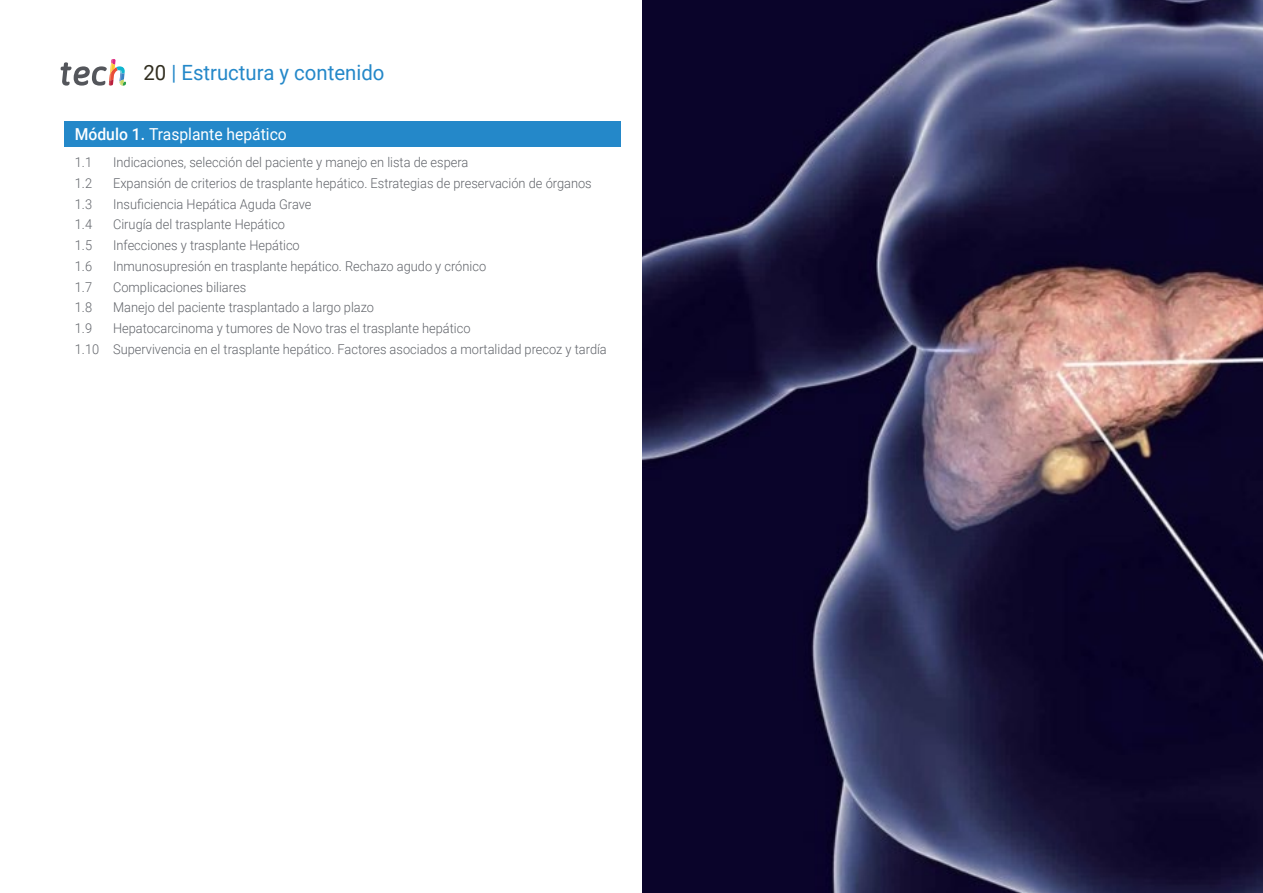
<style>
.page{position:relative;width:1263px;height:893px;background:#fff}
.page>*{position:absolute;margin:0;border:0;box-sizing:border-box;transform-origin:0 0}
.t1{font:21px "Roboto";color:#2488c9}
.t2{font:16.5px "Roboto";color:#fff;scale:.95 1}
.t3{font:300 13.5px/20.7px "Roboto";color:#61646a;scale:.95 1}
.s1{color:#312e20}
.s2{font-weight:500}
</style>
<div class="page">
<div style="left:64px;top:121px;width:557px;height:25px;background:#2488c9"></div>
<img style="left:642px;top:0;width:621px;height:893px">
<svg style="left:61px;top:59px;width:65px;height:27px"></svg>
<h1 class="t1" style="left:144px;top:57px;width:242px"><span class="s1">20</span> | Estructura y contenido</h1>
<p class="t2" style="left:75px;top:123px;width:225px"><span class="s2">Módulo 1.</span> Trasplante hepático</p>
<p class="t3" style="left:75px;top:151px;width:20px">1.1</p>
<p class="t3" style="left:113px;top:151px;width:375px">Indicaciones, selección del paciente y manejo en lista de espera</p>
<p class="t3" style="left:75px;top:172px;width:20px">1.2</p>
<p class="t3" style="left:113px;top:172px;width:505px">Expansión de criterios de trasplante hepático. Estrategias de preservación de órganos</p>
<p class="t3" style="left:75px;top:193px;width:20px">1.3</p>
<p class="t3" style="left:113px;top:193px;width:210px">Insuficiencia Hepática Aguda Grave</p>
<p class="t3" style="left:75px;top:214px;width:20px">1.4</p>
<p class="t3" style="left:113px;top:214px;width:183px">Cirugía del trasplante Hepático</p>
<p class="t3" style="left:75px;top:234px;width:20px">1.5</p>
<p class="t3" style="left:113px;top:234px;width:198px">Infecciones y trasplante Hepático</p>
<p class="t3" style="left:75px;top:255px;width:20px">1.6</p>
<p class="t3" style="left:113px;top:255px;width:394px">Inmunosupresión en trasplante hepático. Rechazo agudo y crónico</p>
<p class="t3" style="left:75px;top:276px;width:20px">1.7</p>
<p class="t3" style="left:113px;top:276px;width:142px">Complicaciones biliares</p>
<p class="t3" style="left:75px;top:297px;width:20px">1.8</p>
<p class="t3" style="left:113px;top:297px;width:276px">Manejo del paciente trasplantado a largo plazo</p>
<p class="t3" style="left:75px;top:317px;width:20px">1.9</p>
<p class="t3" style="left:75px;top:317px;width:561px;text-indent:38px">Hepatocarcinoma y tumores de Novo tras el trasplante hepático<br>1.10 Supervivencia en el trasplante hepático. Factores asociados a mortalidad precoz y tardía</p>
</div>
